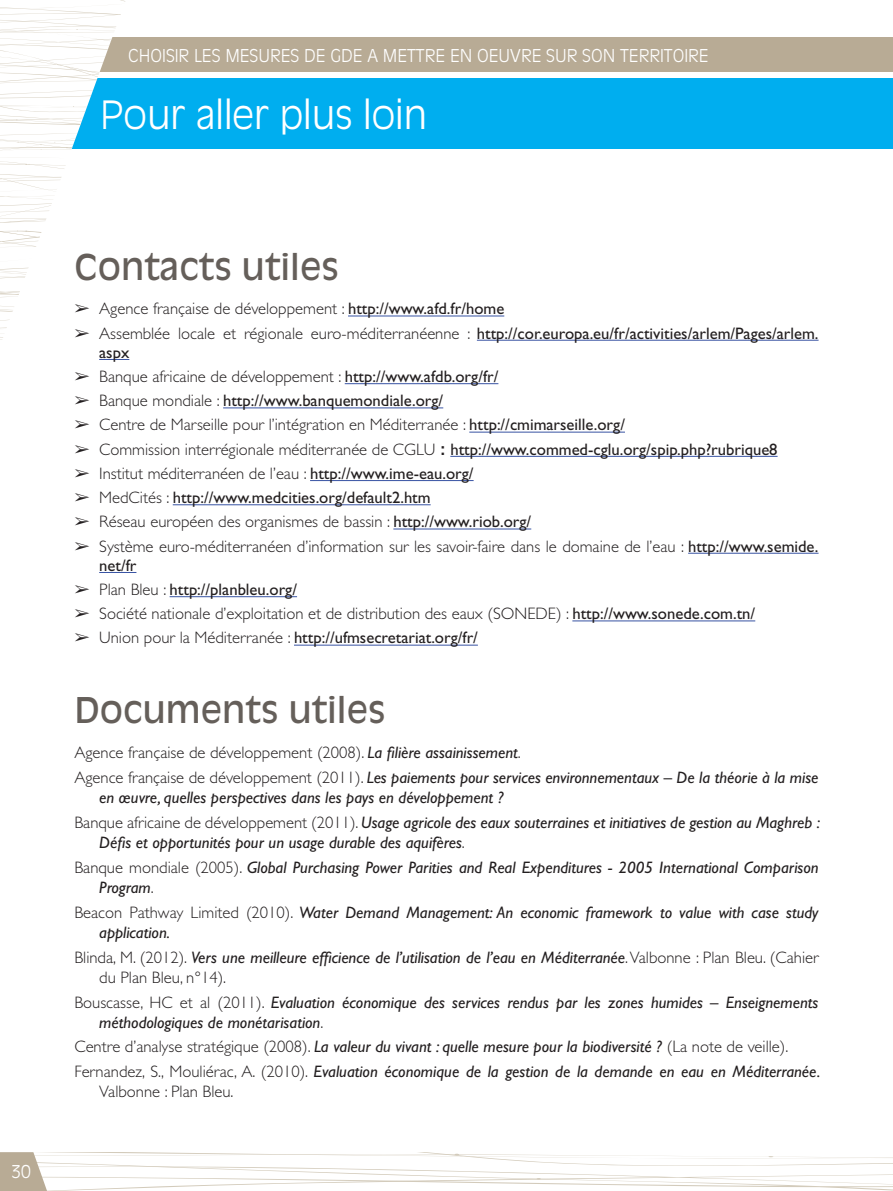
<style>
.page{position:relative;width:893px;height:1191px;background:#fff}
.page>*{position:absolute;margin:0;border:0;box-sizing:border-box;transform-origin:0 0}
.t1{font:300 38.5px "Antique Olive Std";color:#fff}
.t2{font:35px "Antique Olive Std";color:#655f5a}
.t3{font:300 17.5px "Antique Olive Std";color:#fff}
.t4{font:italic 16.62px/24.8px "Gill Sans Std";color:#231f20}
.t5{font:300 16.62px/19.2px "Gill Sans Std";color:#231f20}
.t6{font:16.62px/19.2px "Gill Sans Std";color:#231f20}
.s1{font-weight:400}
.s2{font-weight:300}
.s3{font-family:"Arial";font-weight:700}
.s4{font-weight:300;font-style:normal}
</style>
<div class="page">
<svg style="left:0;top:1152px;width:893px;height:39px"></svg>
<div style="left:0;top:78px;width:893px;height:71px;background:#00aeef"></div>
<div style="left:86px;top:37px;width:807px;height:35px;background:#b8ab95"></div>
<svg style="left:0;top:0;width:125px;height:340px"></svg>
<svg style="left:40px;top:144px;width:2px;height:6px"></svg>
<svg style="left:55px;top:255px;width:7px;height:2px"></svg>
<hr style="left:348px;top:315px;width:156px;height:1px;background:#3853a3">
<hr style="left:477px;top:340px;width:342px;height:1px;background:#3853a3">
<hr style="left:99px;top:359px;width:30px;height:1px;background:#3853a3">
<hr style="left:345px;top:383px;width:153px;height:1px;background:#3853a3">
<hr style="left:223px;top:407px;width:220px;height:1px;background:#3853a3">
<hr style="left:469px;top:432px;width:156px;height:1px;background:#3853a3">
<hr style="left:450px;top:456px;width:328px;height:1px;background:#3853a3">
<hr style="left:310px;top:480px;width:164px;height:1px;background:#3853a3">
<hr style="left:173px;top:504px;width:258px;height:1px;background:#3853a3">
<hr style="left:393px;top:528px;width:138px;height:1px;background:#3853a3">
<hr style="left:688px;top:553px;width:131px;height:1px;background:#3853a3">
<hr style="left:99px;top:572px;width:37px;height:1px;background:#3853a3">
<hr style="left:170px;top:596px;width:127px;height:1px;background:#3853a3">
<hr style="left:572px;top:620px;width:183px;height:1px;background:#3853a3">
<hr style="left:294px;top:644px;width:184px;height:1px;background:#3853a3">
<p class="t3" style="left:128px;top:46px;width:582px">CHOISIR LES MESURES DE GDE A METTrE EN OEUVRE SUR SON TERRITOIRE</p>
<h1 class="t1" style="left:100px;top:92px;width:329px">Pour aller plus loin</h1>
<p class="t3" style="left:11px;top:1161px;width:21px">30</p>
<h2 class="t2" style="left:74px;top:246px;width:266px">Contacts utiles</h2>
<p class="t5" style="left:74px;top:299px;width:431px">➢ Agence française de développement : <span class="s1">http://www.afd.fr/home</span></p>
<p class="t6" style="left:99px;top:323px;width:721px;text-indent:-25px">➢ <span class="s2">Assemblée locale et régionale euro-méditerranéenne :</span> http://cor.europa.eu/fr/activities/arlem/Pages/arlem. aspx</p>
<p class="t5" style="left:74px;top:367px;width:425px">➢ Banque africaine de développement : <span class="s1">http://www.afdb.org/fr/</span></p>
<p class="t6" style="left:74px;top:391px;width:370px">➢ <span class="s2">Banque mondiale :</span> http://www.banquemondiale.org/</p>
<p class="t5" style="left:74px;top:415px;width:552px">➢ Centre de Marseille pour l’intégration en Méditerranée : <span class="s1">http://cmimarseille.org/</span></p>
<p class="t6" style="left:74px;top:439px;width:705px">➢ <span class="s2">Commission interrégionale méditerranée de CGLU</span> <span class="s3">:</span> http://www.commed-cglu.org/spip.php?rubrique8</p>
<p class="t5" style="left:74px;top:464px;width:401px">➢ Institut méditerranéen de l’eau : <span class="s1">http://www.ime-eau.org/</span></p>
<p class="t6" style="left:74px;top:488px;width:358px">➢ <span class="s2">MedCités :</span> http://www.medcities.org/default2.htm</p>
<p class="t5" style="left:74px;top:512px;width:458px">➢ Réseau européen des organismes de bassin : <span class="s1">http://www.riob.org/</span></p>
<p class="t5" style="left:99px;top:536px;width:721px;text-indent:-25px">➢ Système euro-méditerranéen d’information sur les savoir-faire dans le domaine de l’eau : <span class="s1">http://www.semide. net/fr</span></p>
<p class="t6" style="left:74px;top:580px;width:224px">➢ <span class="s2">Plan Bleu :</span> http://planbleu.org/</p>
<p class="t5" style="left:74px;top:604px;width:682px">➢ Société nationale d’exploitation et de distribution des eaux (SONEDE) : <span class="s1">http://www.sonede.com.tn/</span></p>
<p class="t6" style="left:74px;top:628px;width:405px">➢ <span class="s2">Union pour la Méditerranée :</span> http://ufmsecretariat.org/fr/</p>
<h2 class="t2" style="left:74px;top:689px;width:313px">Documents utiles</h2>
<p class="t4" style="left:74px;top:740px;width:746px"><span class="s4">Agence française de développement (2008).</span> La filière assainissement<span class="s4">.<br>Agence française de développement (2011).</span> Les paiements pour services environnementaux – De la théorie à la mise</p>
<p class="t4" style="left:74px;top:785px;width:747px;text-indent:25px">en œuvre, quelles perspectives dans les pays en développement ?<br><span class="s4">Banque africaine de développement (2011).</span> Usage agricole des eaux souterraines et initiatives de gestion au Maghreb :</p>
<p class="t4" style="left:74px;top:830px;width:746px;text-indent:25px">Défis et opportunités pour un usage durable des aquifères<span class="s4">.<br>Banque mondiale (2005).</span> Global Purchasing Power Parities and Real Expenditures - 2005 International Comparison</p>
<p class="t4" style="left:74px;top:875px;width:746px;text-indent:25px">Program<span class="s4">.<br>Beacon Pathway Limited (2010).</span> Water Demand Management: An economic framework to value with case study</p>
<p class="t4" style="left:74px;top:920px;width:746px;text-indent:25px">application.<br><span class="s4">Blinda, M. (2012).</span> Vers une meilleure efficience de l’utilisation de l’eau en Méditerranée<span class="s4">. Valbonne : Plan Bleu. (Cahier</span></p>
<p class="t4" style="left:74px;top:964px;width:746px;text-indent:25px"><span class="s4">du Plan Bleu, n°14).<br>Bouscasse, HC et al (2011).</span> Evaluation économique des services rendus par les zones humides – Enseignements</p>
<p class="t4" style="left:74px;top:1009px;width:747px;text-indent:25px">méthodologiques de monétarisation<span class="s4">.<br>Centre d’analyse stratégique (2008).</span> La valeur du vivant : quelle mesure pour la biodiversité ? <span class="s4">(La note de veille).<br>Fernandez, S., Mouliérac, A. (2010).</span> Evaluation économique de la gestion de la demande en eau en Méditerranée.</p>
<p class="t5" style="left:99px;top:1082px;width:136px">Valbonne : Plan Bleu.</p>
</div>
